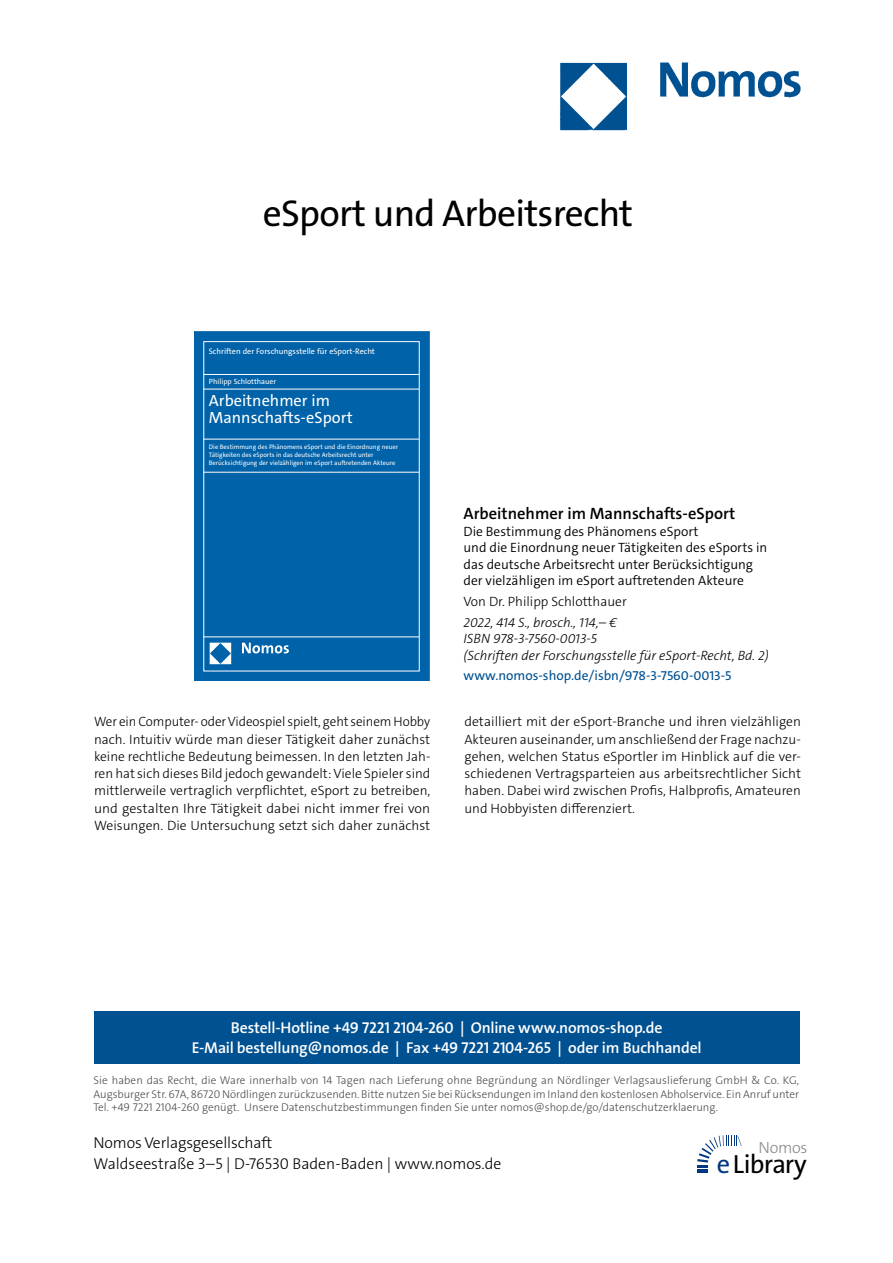
<style>
.page{position:relative;width:893px;height:1263px;background:#fff}
.page>*{position:absolute;margin:0;border:0;box-sizing:border-box;transform-origin:0 0}
.t1{font:37.5px "The Sans Os F";letter-spacing:-.02em;color:#000}
.t2{font:26.4px "The Sans Os F";letter-spacing:-.03em;color:#000}
.t3{font:600 16.5px "The Sans C5";color:#000}
.t4{font:16.35px/16.8px "The Sans C5";color:#fff}
.t5{font:300 16.2px "The Sans Os F";letter-spacing:-.02em;color:#87888a}
.t6{font:600 15.75px/21px "The Sans Os F";letter-spacing:-.01em;color:#fff;text-align:center}
.t7{font:300 15.75px/21px "The Sans Os F";color:#000}
.t8{font:300 13.5px/17.2px "The Sans C5";color:#000;text-align:justify}
.t9{font:300 13.5px/16.5px "The Sans C5";color:#000}
.t10{font:italic 300 13.5px/16.5px "The Sans C5";color:#000}
.t11{font:13.5px "The Sans C5";color:#005192}
.t12{font:300 11.25px/13.5px "The Sans Os F";color:#4b4b4d;text-align:justify}
.t13{font:8.1px "The Sans C5";color:#fff}
.t14{font:7.65px "The Sans C5";color:#fff}
.t15{font:6.45px/7.8px "The Sans C5";color:#fff}
.s1{color:#003882}
</style>
<div class="page">
<img style="left:559px;top:62px;width:242px;height:69px">
<div style="left:94px;top:1011px;width:705px;height:52px;background:#005192"></div>
<svg style="left:697px;top:1135px;width:45px;height:38px"></svg>
<div style="left:194px;top:332px;width:235px;height:348px;background:#0062a9"></div>
<div style="left:194px;top:331px;width:236px;height:349px;border:1px solid #0062a9"></div>
<hr style="left:203px;top:374px;width:216px;height:1px;background:#fff">
<hr style="left:203px;top:439px;width:216px;height:1px;background:#fff">
<hr style="left:203px;top:472px;width:216px;height:1px;background:#fff">
<hr style="left:203px;top:637px;width:216px;height:1px;background:#fff">
<svg style="left:242px;top:643px;width:47px;height:10px"></svg>
<svg style="left:210px;top:643px;width:21px;height:21px"></svg>
<hr style="left:203px;top:389px;width:216px;height:1px;background:#fff">
<h1 class="t1" style="left:263px;top:199px;width:372px">eSport und Arbeitsrecht</h1>
<p class="t13" style="left:209px;top:346px;width:168px">Schriften der Forschungsstelle für eSport-Recht</p>
<p class="t4" style="left:209px;top:392px;width:145px">Arbeitnehmer im<br>Mannschafts-eSport</p>
<p class="t15" style="left:209px;top:443px;width:191px">Die Bestimmung des Phänomens eSport und die Einordnung neuer<br>Tätigkeiten des eSports in das deutsche Arbeitsrecht unter<br>Berücksichtigung der vielzähligen im eSport auftretenden Akteure</p>
<p class="t14" style="left:209px;top:376px;width:69px">Philipp Schlotthauer</p>
<p class="t3" style="left:463px;top:503px;width:273px">Arbeitnehmer im Mannschafts-eSport</p>
<p class="t9" style="left:463px;top:523px;width:305px">Die Bestimmung des Phänomens eSport<br>und die Einordnung neuer Tätigkeiten des eSports in das deutsche Arbeitsrecht unter Berücksichtigung der vielzähligen im eSport auftretenden Akteure</p>
<p class="t8" style="left:463px;top:593px;width:165px">Von Dr. Philipp Schlotthauer</p>
<p class="t10" style="left:463px;top:614px;width:307px">2022, 414 S., brosch., 114,– €<br>ISBN 978-3-7560-0013-5<br>(Schriften der Forschungsstelle für eSport-Recht, Bd. 2)</p>
<p class="t11" style="left:463px;top:667px;width:270px">www.nomos-shop.de/isbn/978-3-7560-0013-5</p>
<p class="t8" style="left:94px;top:713px;width:338px">Wer ein Computer- oder Videospiel spielt, geht seinem Hobby nach. Intuitiv würde man dieser Tätigkeit daher zunächst keine rechtliche Bedeutung beimessen. In den letzten Jah&shy;ren hat sich dieses Bild jedoch gewandelt: Viele Spieler sind mittlerweile vertraglich verpflichtet, eSport zu betreiben, und gestalten Ihre Tätigkeit dabei nicht immer frei von Weisungen. Die Untersuchung setzt sich daher zunächst</p>
<p class="t8" style="left:464px;top:713px;width:338px">detailliert mit der eSport-Branche und ihren vielzähligen Akteuren auseinander, um anschließend der Frage nachzu&shy;gehen, welchen Status eSportler im Hinblick auf die ver&shy;schiedenen Vertragsparteien aus arbeitsrechtlicher Sicht haben. Dabei wird zwischen Profis, Halbprofis, Amateuren und Hobbyisten differenziert.</p>
<p class="t6" style="left:192px;top:1017px;width:511px">Bestell-Hotline +49 7221 2104-260 | Online www.nomos-shop.de<br>E-Mail bestellung@nomos.de | Fax +49 7221 2104-265 | oder im Buchhandel</p>
<p class="t12" style="left:94px;top:1074px;width:707px">Sie haben das Recht, die Ware innerhalb von 14 Tagen nach Lieferung ohne Begründung an Nördlinger Verlagsauslieferung GmbH &amp; Co. KG, Augsburger Str. 67A, 86720 Nördlingen zurückzusenden. Bitte nutzen Sie bei Rücksendungen im Inland den kostenlosen Abholservice. Ein Anruf unter Tel. +49 7221 2104-260 genügt. Unsere Datenschutzbestimmungen finden Sie unter nomos@shop.de/go/datenschutzerklaerung.</p>
<p class="t7" style="left:94px;top:1133px;width:409px">Nomos Verlagsgesellschaft<br>Waldseestraße 3–5 | D-76530 Baden-Baden | www.nomos.de</p>
<p class="t5" style="left:758px;top:1137px;width:51px">Nomos</p>
<h2 class="t2" style="left:717px;top:1153px;width:91px"><span class="s1">e</span>Library</h2>
</div>
